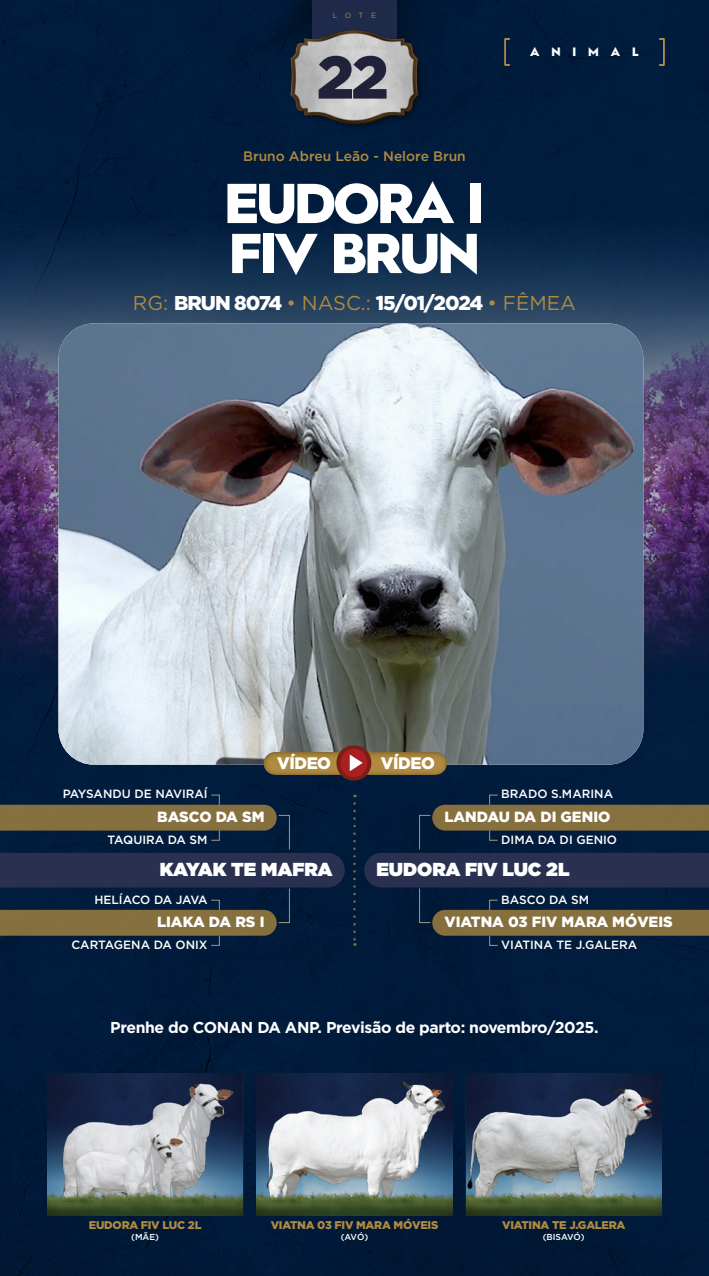
<style>
.page{position:relative;width:709px;height:1276px;background:#fff}
.page>*{position:absolute;margin:0;border:0;box-sizing:border-box;transform-origin:0 0}
.t1{font:900 60.25px "Gotham";color:#202239}
.t2{font:900 56.25px/50px "Hurme Geometric Sans 1";letter-spacing:-.05em;color:#fff}
.t3{font:900 20px "Gotham";letter-spacing:-.05em;color:#fff}
.t4{font:900 18.75px "Gotham";color:#fff}
.t5{font:900 16.62px "Gotham";letter-spacing:-.025em;color:#fff}
.t6{font:700 15.75px "Gotham";letter-spacing:-.025em;color:#fff}
.t7{font:900 14.75px "Gotham";color:#fff}
.t8{font:500 13.75px "Gotham";color:#af8a40}
.t9{font:900 12.25px "Hurme Geometric Sans 1";letter-spacing:.975em;color:#fff}
.t10{font:500 12px "Gotham";color:#fff}
.t11{font:500 12px "Gotham";letter-spacing:-.025em;color:#fff}
.t12{font:900 11.12px "Gotham";letter-spacing:-.02em;color:#af8a40}
.t13{font:500 8.75px "Gotham";color:#fff}
.t14{font:7.5px "Gotham";color:#af8a40}
.s1{font-weight:400;color:#af8a40}
</style>
<div class="page">
<div style="left:0;top:679px;width:709px;height:597px;background:#011b3b"></div>
<img style="left:0;top:0;width:709px;height:617px">
<div style="left:272px;top:0;width:164px;height:127px;background:#001733"></div>
<svg style="left:312px;top:0;width:85px;height:17px"></svg>
<img style="left:272px;top:17px;width:166px;height:119px">
<svg style="left:504px;top:38px;width:6px;height:28px"></svg>
<svg style="left:658px;top:38px;width:7px;height:28px"></svg>
<svg style="left:0;top:794px;width:345px;height:152px;background:#2e3741"></svg>
<svg style="left:364px;top:794px;width:345px;height:152px;background:#2e3740"></svg>
<svg style="left:353px;top:803px;width:3px;height:142px"></svg>
<img style="left:58px;top:323px;width:585px;height:441px">
<img style="left:466px;top:1073px;width:195px;height:111px">
<img style="left:465px;top:1086px;width:189px;height:126px">
<img style="left:466px;top:1184px;width:195px;height:31px">
<svg style="left:46px;top:1072px;width:198px;height:144px"></svg>
<img style="left:48px;top:1073px;width:195px;height:111px">
<img style="left:55px;top:1081px;width:181px;height:103px">
<img style="left:48px;top:1184px;width:195px;height:31px">
<svg style="left:256px;top:1072px;width:197px;height:144px"></svg>
<img style="left:257px;top:1073px;width:195px;height:111px">
<img style="left:264px;top:1080px;width:181px;height:104px">
<img style="left:257px;top:1184px;width:195px;height:31px">
<div style="left:261px;top:750px;width:96px;height:25px;background:#000;opacity:.45"></div>
<div style="left:351px;top:750px;width:97px;height:25px;background:#000;opacity:.45"></div>
<svg style="left:336px;top:745px;width:35px;height:35px"></svg>
<p class="t14" style="left:333px;top:11px;width:45px">LOTE</p>
<h1 class="t1" style="left:317px;top:42px;width:74px">22</h1>
<p class="t8" style="left:243px;top:148px;width:224px">Bruno Abreu Leão - Nelore Brun</p>
<h2 class="t2" style="left:224px;top:175px;width:262px">EUDORA I<br>FIV BRUN</h2>
<p class="t9" style="left:530px;top:43px;width:110px">ANIMAL</p>
<h3 class="t3" style="left:133px;top:292px;width:444px"><span class="s1">RG:</span> BRUN 8074 <span class="s1">• NASC.:</span> 15/01/2024 <span class="s1">• FÊMEA</span></h3>
<p class="t10" style="left:63px;top:787px;width:146px">PAYSANDU DE NAVIRAÍ</p>
<p class="t10" style="left:108px;top:833px;width:102px">TAQUIRA DA SM</p>
<p class="t7" style="left:157px;top:808px;width:109px">BASCO DA SM</p>
<h3 class="t5" style="left:277px;top:754px;width:55px">VÍDEO</h3>
<h3 class="t5" style="left:381px;top:754px;width:55px">VÍDEO</h3>
<p class="t10" style="left:501px;top:787px;width:113px">BRADO S.MARINA</p>
<p class="t10" style="left:501px;top:833px;width:117px">DIMA DA DI GENIO</p>
<p class="t7" style="left:444px;top:808px;width:167px">LANDAU DA DI GENIO</p>
<h3 class="t4" style="left:160px;top:858px;width:174px">KAYAK TE MAFRA</h3>
<p class="t11" style="left:94px;top:893px;width:115px">HELÍACO DA JAVA</p>
<p class="t10" style="left:71px;top:938px;width:138px">CARTAGENA DA ONIX</p>
<p class="t7" style="left:157px;top:913px;width:109px">LIAKA DA RS I</p>
<h3 class="t4" style="left:376px;top:858px;width:195px">EUDORA FIV LUC 2L</h3>
<p class="t7" style="left:444px;top:913px;width:230px">VIATNA 03 FIV MARA MÓVEIS</p>
<p class="t10" style="left:501px;top:893px;width:89px">BASCO DA SM</p>
<p class="t10" style="left:501px;top:938px;width:137px">VIATINA TE J.GALERA</p>
<h3 class="t6" style="left:110px;top:1018px;width:490px">Prenhe do CONAN DA ANP. Previsão de parto: novembro/2025.</h3>
<p class="t12" style="left:89px;top:1218px;width:114px">EUDORA FIV LUC 2L</p>
<p class="t13" style="left:131px;top:1231px;width:29px">(MÃE)</p>
<p class="t12" style="left:271px;top:1218px;width:169px">VIATNA 03 FIV MARA MÓVEIS</p>
<p class="t13" style="left:341px;top:1231px;width:29px">(AVÓ)</p>
<p class="t12" style="left:502px;top:1218px;width:125px">VIATINA TE J.GALERA</p>
<p class="t13" style="left:543px;top:1231px;width:44px">(BISAVÓ)</p>
</div>
